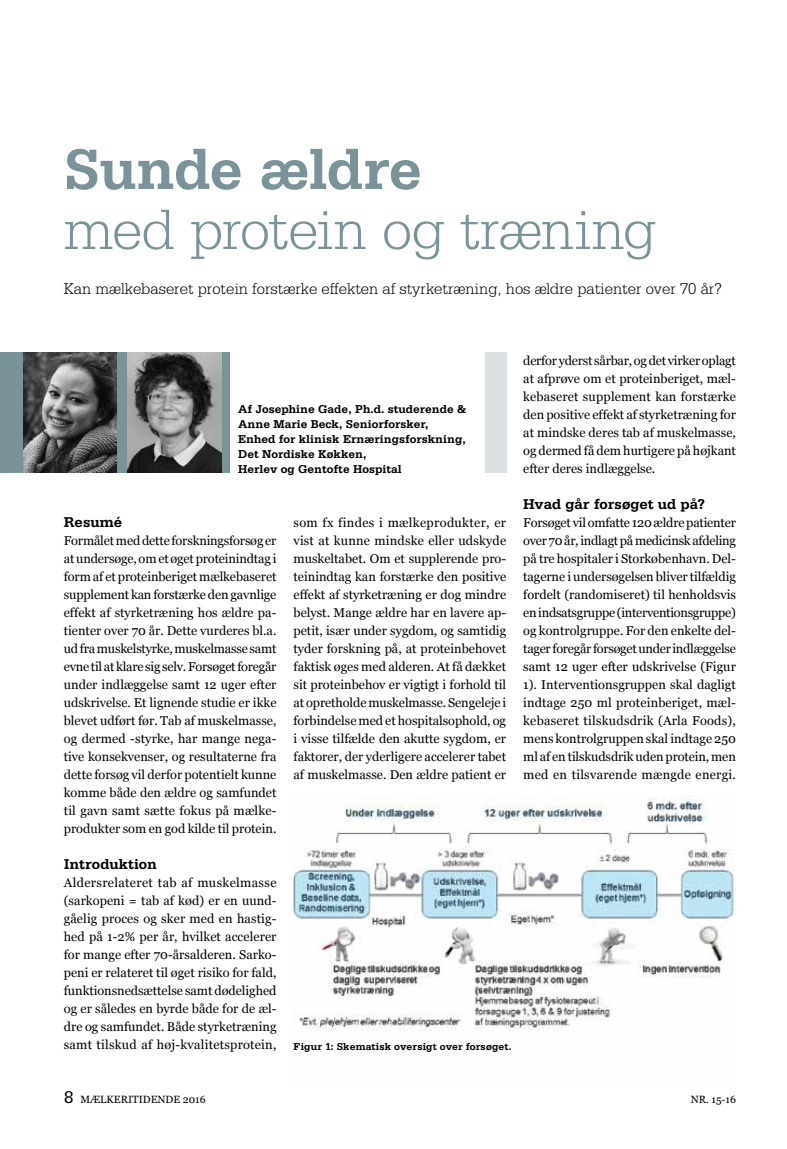
<style>
.page{position:relative;width:787px;height:1149px;background:#fff}
.page>*{position:absolute;margin:0;border:0;box-sizing:border-box;transform-origin:0 0}
.t1{font:300 60px "Serifa";letter-spacing:-.015em;color:#799398}
.t2{font:700 60px "Serifa";letter-spacing:-.02em;color:#799398}
.t3{font:300 16.5px "Serifa";color:#000}
.t4{font:700 15px "Serifa";color:#000}
.t5{font:12.75px/18px "Georgia";color:#000;text-align:justify}
.t6{font:700 12px/15px "Serifa";color:#000}
.t7{font:700 10.5px "Serifa";letter-spacing:.01em;color:#000}
.t8{font:10.5px "Georgia";color:#000}
.s1{font-family:"Serifa";font-size:18px}
</style>
<div class="page">
<div style="left:0;top:352px;width:230px;height:120px;background:#799398"></div>
<img style="left:23px;top:352px;width:94px;height:120px">
<div style="left:485px;top:352px;width:21px;height:120px;background:#dbdfe1"></div>
<img style="left:128px;top:352px;width:93px;height:120px">
<img style="left:293px;top:796px;width:443px;height:235px">
<h1 class="t2" style="left:64px;top:134px;width:359px">Sunde ældre</h1>
<h1 class="t1" style="left:64px;top:196px;width:594px">med protein og træning</h1>
<p class="t3" style="left:64px;top:279px;width:659px">Kan mælkebaseret protein forstærke effekten af styrketræning, hos ældre patienter over 70 år?</p>
<p class="t6" style="left:238px;top:401px;width:230px">Af Josephine Gade, Ph.d. studerende &amp;<br>Anne Marie Beck, Seniorforsker,<br>Enhed for klinisk Ernæringsforskning,<br>Det Nordiske Køkken,<br>Herlev og Gentofte Hospital</p>
<p class="t4" style="left:64px;top:513px;width:60px">Resumé</p>
<p class="t5" style="left:64px;top:531px;width:214px">Formålet med dette forskningsforsøg er at undersøge, om et øget proteinindtag i form af et proteinberiget mælkebaseret supplement kan forstærke den gavnlige effekt af styrketræning hos ældre pa&shy;tienter over 70 år. Dette vurderes bl.a. ud fra muskelstyrke, muskelmasse samt evne til at klare sig selv. Forsøget foregår under indlæggelse samt 12 uger efter udskrivelse. Et lignende studie er ikke blevet udført før. Tab af muskelmasse, og dermed -styrke, har mange nega&shy;tive konsekvenser, og resultaterne fra dette forsøg vil derfor potentielt kunne komme både den ældre og samfundet til gavn samt sætte fokus på mælke&shy;produkter som en god kilde til protein.</p>
<p class="t4" style="left:64px;top:855px;width:95px">Introduktion</p>
<p class="t5" style="left:64px;top:873px;width:214px">Aldersrelateret tab af muskelmasse (sarkopeni = tab af kød) er en uund&shy;gåelig proces og sker med en hastig&shy;hed på 1-2% per år, hvilket accelerer for mange efter 70-årsalderen. Sarko&shy;peni er relateret til øget risiko for fald, funktionsnedsættelse samt dødelighed og er således en byrde både for de æl&shy;dre og samfundet. Både styrketræning samt tilskud af høj-kvalitetsprotein,</p>
<p class="t5" style="left:293px;top:513px;width:214px">som fx findes i mælkeprodukter, er vist at kunne mindske eller udskyde muskeltabet. Om et supplerende pro&shy;teinindtag kan forstærke den positive effekt af styrketræning er dog mindre belyst. Mange ældre har en lavere ap&shy;petit, især under sygdom, og samtidig tyder forskning på, at proteinbehovet faktisk øges med alderen. At få dækket sit proteinbehov er vigtigt i forhold til at opretholde muskelmasse. Sengeleje i forbindelse med et hospitalsophold, og i visse tilfælde den akutte sygdom, er faktorer, der yderligere accelerer tabet af muskelmasse. Den ældre patient er</p>
<p class="t7" style="left:293px;top:1039px;width:220px">Figur 1: Skematisk oversigt over forsøget.</p>
<p class="t5" style="left:523px;top:351px;width:214px">derfor yderst sårbar, og det virker oplagt at afprøve om et proteinberiget, mæl&shy;kebaseret supplement kan forstærke den positive effekt af styrketræning for at mindske deres tab af muskelmasse, og dermed få dem hurtigere på højkant efter deres indlæggelse.</p>
<p class="t4" style="left:523px;top:495px;width:183px">Hvad går forsøget ud på?</p>
<p class="t5" style="left:523px;top:513px;width:214px">Forsøget vil omfatte 120 ældre patienter over 70 år, indlagt på medicinsk afdeling på tre hospitaler i Storkøbenhavn. Del&shy;tagerne i undersøgelsen bliver tilfældig fordelt (randomiseret) til henholdsvis en indsatsgruppe (interventionsgruppe) og kontrolgruppe. For den enkelte del&shy;tager foregår forsøget under indlæggelse samt 12 uger efter udskrivelse (Figur 1). Interventionsgruppen skal dagligt indtage 250 ml proteinberiget, mæl&shy;kebaseret tilskudsdrik (Arla Foods), mens kontrolgruppen skal indtage 250 ml af en tilskudsdrik uden protein, men med en tilsvarende mængde energi.</p>
<p class="t8" style="left:64px;top:1093px;width:143px"><span class="s1">8</span> MÆLKERITIDENDE 2016</p>
<p class="t8" style="left:690px;top:1093px;width:47px">NR. 15-16</p>
</div>
